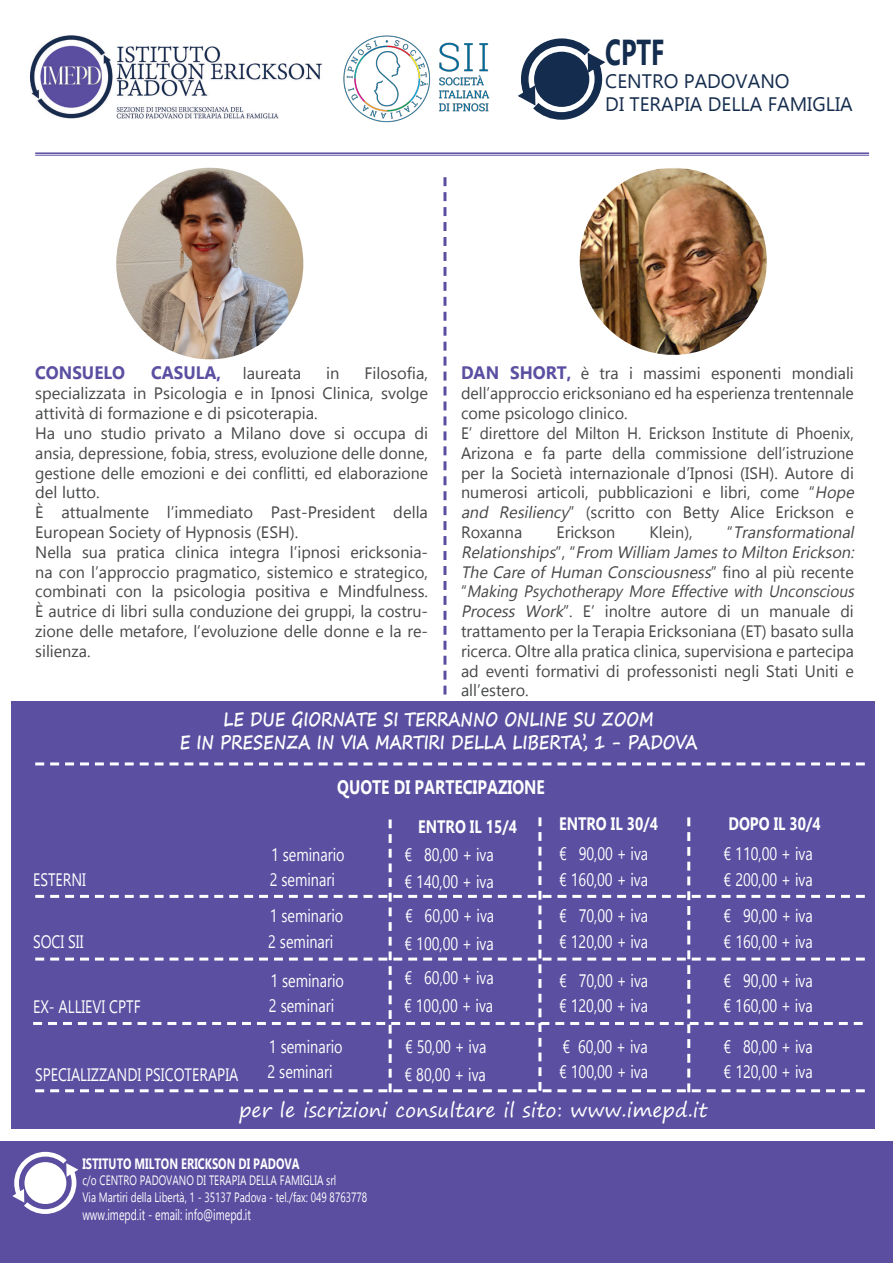
<style>
.page{position:relative;width:893px;height:1263px;background:#fff}
.page>*{position:absolute;margin:0;border:0;box-sizing:border-box;transform-origin:0 0}
.t1{font:700 36px "Gadugi";color:#142c4d;scale:.7 1}
.t2{font:700 19.5px "Segoe Print";color:#fff;scale:.8 1}
.t3{font:19.5px "Segoe Print";color:#fff}
.t4{font:19.5px/23.4px "Gadugi";color:#142c4d}
.t5{font:700 19.5px "Gadugi";color:#fff;scale:.8 1}
.t6{font:18px/36px "Gadugi";color:#fff;scale:.8 1}
.t7{font:700 18px "Gadugi";color:#fff;scale:.8 1}
.t8{font:700 18px "Gadugi";color:#5a4fa1;scale:.95 1}
.t9{font:16.5px/19.8px "Gadugi";color:#464748}
.t10{font:15px "Gadugi";color:#fff;scale:.7 1}
.t11{font:700 15px "Gadugi";color:#fff;scale:.74 1}
.t12{font:13.5px/16.2px "Gadugi";color:#fff;scale:.74 1}
.s1{font-weight:700;font-size:18px;color:#5a4fa1}
.s2{font-style:italic}
</style>
<div class="page">
<img style="left:31px;top:35px;width:291px;height:84px">
<hr style="left:35px;top:152px;width:834px;height:2px;background:#5b4ea0">
<hr style="left:35px;top:155px;width:834px;height:1px;background:#5b4ea0">
<svg style="left:518px;top:38px;width:88px;height:82px"></svg>
<img style="left:343px;top:35px;width:147px;height:88px">
<div style="left:0;top:1141px;width:893px;height:122px;background:#5b4ea0"></div>
<svg style="left:12px;top:1152px;width:66px;height:62px"></svg>
<div style="left:12px;top:701px;width:863px;height:427px;background:#5a4fa1"></div>
<svg style="left:443px;top:177px;width:3px;height:517px"></svg>
<img style="left:580px;top:168px;width:187px;height:187px;border-radius:94px">
<img style="left:116px;top:168px;width:187px;height:191px">
<svg style="left:35px;top:762px;width:830px;height:3px"></svg>
<svg style="left:33px;top:817px;width:832px;height:275px"></svg>
<h1 class="t1" style="left:605px;top:30px;width:86px">CPTF</h1>
<p class="t4" style="left:605px;top:69px;width:249px">CENTRO PADOVANO<br>DI TERAPIA DELLA FAMIGLIA</p>
<p class="t9" style="left:35px;top:364px;width:394px;text-indent:329px">Filosofia, specializzata in Psicologia e in Ipnosi Clinica, svolge attività di formazione e di psicoterapia.<br>Ha uno studio privato a Milano dove si occupa di ansia, depressione, fobia, stress, evoluzione delle donne, gestione delle emozioni e dei conflitti, ed elaborazione del lutto.<br>È attualmente l’immediato Past-President della European Society of Hypnosis (ESH).<br>Nella sua pratica clinica integra l’ipnosi ericksonia&shy;na con l’approccio pragmatico, sistemico e strategico, combinati con la psicologia positiva e Mindfulness.<br>È autrice di libri sulla conduzione dei gruppi, la costru&shy;zione delle metafore, l’evoluzione delle donne e la re&shy;silienza.</p>
<p class="t9" style="left:461px;top:364px;width:398px"><span class="s1">DAN SHORT,</span> è tra i massimi esponenti mondiali dell’approccio ericksoniano ed ha esperienza trentennale come psicologo clinico.<br>E’ direttore del Milton H. Erickson Institute di Phoenix, Arizona e fa parte della commissione dell’istruzione per la Società internazionale d’Ipnosi (ISH). Autore di numerosi articoli, pubblicazioni e libri, come “<span class="s2">Hope and Resiliency</span>” (scritto con Betty Alice Erickson e Roxanna</p>
<p class="t8" style="left:35px;top:362px;width:96px">CONSUELO</p>
<p class="t9" style="left:151px;top:364px;width:152px"><span class="s1">CASULA,</span> laureata</p>
<p class="t9" style="left:326px;top:364px;width:15px">in</p>
<p class="t9" style="left:461px;top:522px;width:398px;text-indent:266px">“ <span class="s2">Transformational Relationships</span>” , “ <span class="s2">From William James to Milton Erickson:<br>The Care of Human Consciousness</span>” fi n o a l p i ù re c e n t e “ <span class="s2">Making Psychotherapy More Effective with Unconscious Process Work</span>”. E’ inoltre autore di un manuale di trattamento per la Terapia Ericksoniana (ET) basato sulla ricerca. Oltre alla pratica clinica, supervisiona e partecipa ad eventi formativi di professonisti negli Stati Uniti e all’estero.</p>
<p class="t9" style="left:557px;top:522px;width:60px">Erickson</p>
<p class="t9" style="left:649px;top:522px;width:45px">Klein),</p>
<p class="t2" style="left:224px;top:701px;width:100px">LE DUE GIORNATE</p>
<p class="t2" style="left:383px;top:701px;width:42px">SI TERRANNO</p>
<p class="t2" style="left:504px;top:701px;width:14px">ONLINE</p>
<p class="t2" style="left:574px;top:701px;width:68px">SU ZOOM</p>
<p class="t2" style="left:180px;top:725px;width:79px">E IN PRESEN</p>
<p class="t2" style="left:286px;top:725px;width:125px">ZA IN VIA MARTIRI</p>
<p class="t2" style="left:451px;top:725px;width:30px">DELLA</p>
<p class="t2" style="left:513px;top:725px;width:47px">LIBERTA</p>
<p class="t2" style="left:582px;top:725px;width:146px">’, 1 - PADOVA</p>
<p class="t5" style="left:337px;top:776px;width:28px">QUOTE</p>
<p class="t5" style="left:394px;top:776px;width:39px">DI PARTECIPAZIONE</p>
<p class="t7" style="left:418px;top:815px;width:13px">ENTRO</p>
<p class="t7" style="left:470px;top:815px;width:60px">IL 15/4</p>
<p class="t7" style="left:559px;top:813px;width:13px">ENTRO</p>
<p class="t7" style="left:611px;top:813px;width:60px">IL 30/4</p>
<p class="t7" style="left:728px;top:813px;width:14px">DOPO</p>
<p class="t7" style="left:774px;top:813px;width:60px">IL 30/4</p>
<p class="t6" style="left:33px;top:862px;width:68px">ESTERNI</p>
<p class="t6" style="left:33px;top:923px;width:65px">sOCI SII</p>
<p class="t6" style="left:33px;top:989px;width:136px">EX- ALLIEVI CPTF</p>
<p class="t6" style="left:35px;top:1056px;width:256px">SPECIALIZZANDI PSICOTERAPIA</p>
<p class="t6" style="left:559px;top:836px;width:113px">€ 90,00 + iva</p>
<p class="t6" style="left:724px;top:836px;width:113px">€ 110,00 + iva</p>
<p class="t6" style="left:271px;top:836px;width:94px">1 seminario</p>
<p class="t6" style="left:405px;top:836px;width:113px">€ 80,00 + iva</p>
<p class="t6" style="left:270px;top:862px;width:94px">2 seminari<br>1 seminario</p>
<p class="t6" style="left:268px;top:922px;width:96px;line-height:38.5px">2 seminari<br>1 seminario</p>
<p class="t6" style="left:269px;top:988px;width:83px">2 seminari</p>
<p class="t6" style="left:268px;top:1033px;width:95px;line-height:25.8px">1 seminario<br>2 seminari</p>
<p class="t6" style="left:405px;top:864px;width:113px">€ 140,00 + iva</p>
<p class="t6" style="left:559px;top:862px;width:113px">€ 160,00 + iva</p>
<p class="t6" style="left:724px;top:862px;width:113px">€ 200,00 + iva</p>
<p class="t6" style="left:405px;top:898px;width:113px">€ 60,00 + iva</p>
<p class="t6" style="left:559px;top:898px;width:113px">€ 70,00 + iva</p>
<p class="t6" style="left:724px;top:898px;width:113px">€ 90,00 + iva</p>
<p class="t6" style="left:405px;top:926px;width:113px">€ 100,00 + iva</p>
<p class="t6" style="left:559px;top:923px;width:113px">€ 120,00 + iva</p>
<p class="t6" style="left:724px;top:923px;width:113px">€ 160,00 + iva</p>
<p class="t6" style="left:405px;top:959px;width:113px">€ 60,00 + iva</p>
<p class="t6" style="left:559px;top:962px;width:113px">€ 70,00 + iva</p>
<p class="t6" style="left:724px;top:962px;width:113px">€ 90,00 + iva</p>
<p class="t6" style="left:404px;top:987px;width:113px">€ 100,00 + iva</p>
<p class="t6" style="left:559px;top:988px;width:113px">€ 120,00 + iva</p>
<p class="t6" style="left:724px;top:988px;width:113px">€ 160,00 + iva</p>
<p class="t6" style="left:405px;top:1028px;width:103px">€ 50,00 + iva</p>
<p class="t6" style="left:562px;top:1028px;width:108px">€ 60,00 + iva</p>
<p class="t6" style="left:724px;top:1028px;width:113px">€ 80,00 + iva</p>
<p class="t6" style="left:405px;top:1056px;width:103px">€ 80,00 + iva</p>
<p class="t6" style="left:559px;top:1054px;width:113px">€ 100,00 + iva</p>
<p class="t6" style="left:724px;top:1054px;width:113px">€ 120,00 + iva</p>
<p class="t3" style="left:239px;top:1092px;width:470px">per le iscrizioni consultare il sito: www.imepd.it</p>
<p class="t11" style="left:82px;top:1155px;width:295px">ISTITUTO MILTON ERICKSON DI PADOVA</p>
<p class="t12" style="left:82px;top:1172px;width:387px">c/o CENTRO PADOVANO DI TERAPIA DELLA FAMIGLIA srl<br>Via Martiri della Libertà, 1 - 35137 Padova - tel./fax: 049 8763778</p>
<p class="t10" style="left:82px;top:1205px;width:242px">www.imepd.it - email: info@imepd.it</p>
</div>
